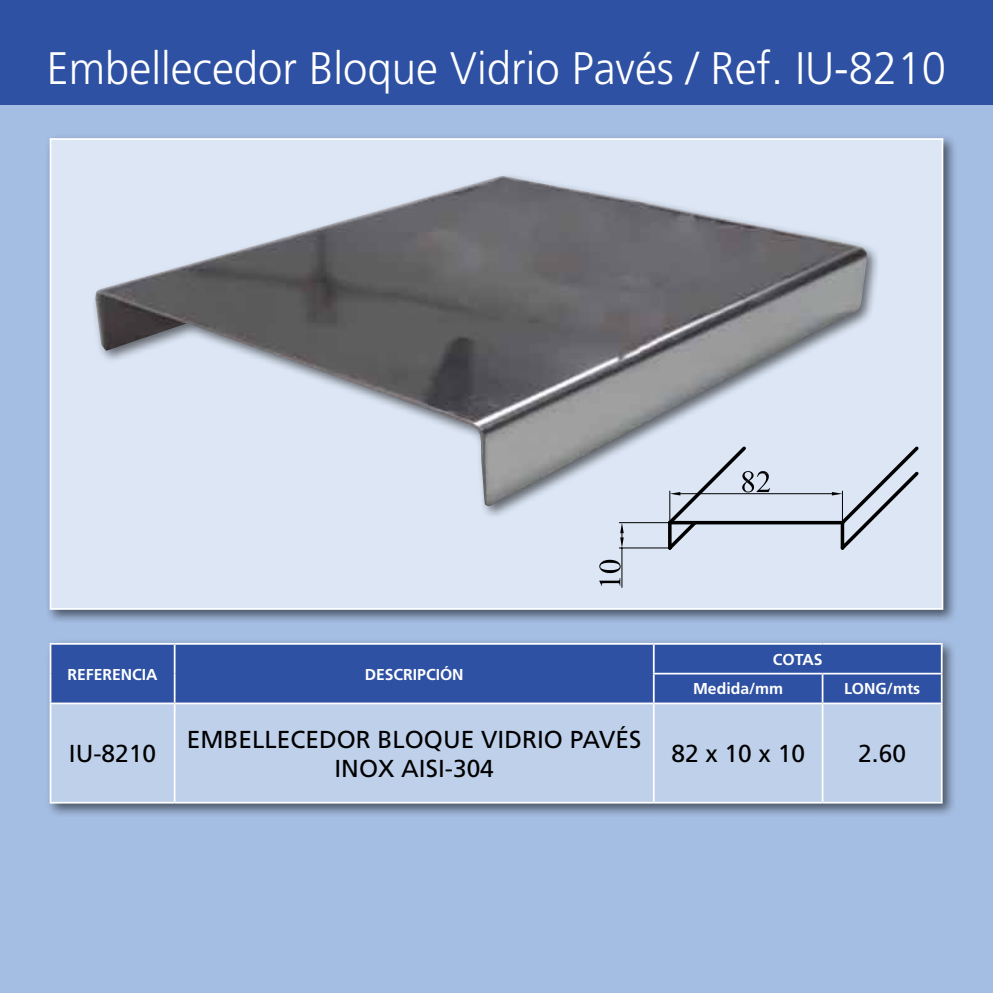
<style>
.page{position:relative;width:993px;height:993px;background:#fff}
.page>*{position:absolute;margin:0;border:0;box-sizing:border-box;transform-origin:0 0}
.t1{font:300 45.5px "Frutiger";color:#fff;scale:.96 1}
.t2{font:24.5px/29.4px "Frutiger";color:#000;text-align:center}
.t3{font:700 15.75px/29.8px "Frutiger";color:#fff}
</style>
<div class="page">
<div style="left:0;top:104px;width:992px;height:888px;background:#a4bde2"></div>
<div style="left:0;top:0;width:992px;height:104px;background:#2e51a3"></div>
<div style="left:45px;top:133px;width:912px;height:490px;background:#000;opacity:.55"></div>
<div style="left:50px;top:139px;width:892px;height:469px;background:#dce6f5"></div>
<img style="left:95px;top:176px;width:771px;height:330px">
<hr style="left:619px;top:522px;width:49px;height:1px;background:#000">
<hr style="left:619px;top:547px;width:49px;height:1px;background:#000">
<hr style="left:621px;top:547px;width:1px;height:40px;background:#000">
<svg style="left:620px;top:522px;width:3px;height:25px"></svg>
<svg style="left:599px;top:559px;width:21px;height:27px"></svg>
<svg style="left:664px;top:443px;width:255px;height:107px"></svg>
<svg style="left:669px;top:520px;width:173px;height:4px"></svg>
<div style="left:45px;top:638px;width:911px;height:179px;background:#000;opacity:.55"></div>
<div style="left:51px;top:644px;width:889px;height:58px;background:#2e51a3"></div>
<div style="left:654px;top:674px;width:286px;height:28px;background:#2e51a3"></div>
<div style="left:51px;top:704px;width:889px;height:97px;background:#bfd0eb"></div>
<hr style="left:50px;top:642px;width:124px;height:2px;background:#fff">
<hr style="left:174px;top:642px;width:479px;height:2px;background:#fff">
<svg style="left:50px;top:644px;width:1px;height:58px"></svg>
<svg style="left:174px;top:644px;width:1px;height:58px"></svg>
<hr style="left:653px;top:642px;width:169px;height:2px;background:#fff">
<hr style="left:652px;top:644px;width:2px;height:28px;background:#fff">
<hr style="left:822px;top:642px;width:120px;height:2px;background:#fff">
<hr style="left:940px;top:644px;width:2px;height:28px;background:#fff">
<hr style="left:652px;top:672px;width:170px;height:2px;background:#fff">
<hr style="left:652px;top:674px;width:2px;height:28px;background:#fff">
<hr style="left:822px;top:672px;width:120px;height:2px;background:#fff">
<hr style="left:821px;top:674px;width:2px;height:28px;background:#fff">
<hr style="left:940px;top:674px;width:2px;height:28px;background:#fff">
<hr style="left:50px;top:702px;width:124px;height:2px;background:#fff">
<hr style="left:50px;top:704px;width:1px;height:97px;background:#fff">
<hr style="left:174px;top:702px;width:479px;height:2px;background:#fff">
<hr style="left:174px;top:704px;width:1px;height:97px;background:#fff">
<hr style="left:653px;top:702px;width:169px;height:2px;background:#fff">
<hr style="left:652px;top:704px;width:2px;height:97px;background:#fff">
<hr style="left:822px;top:702px;width:120px;height:2px;background:#fff">
<hr style="left:821px;top:704px;width:2px;height:97px;background:#fff">
<hr style="left:940px;top:704px;width:2px;height:97px;background:#fff">
<hr style="left:50px;top:801px;width:124px;height:2px;background:#fff">
<hr style="left:174px;top:801px;width:479px;height:2px;background:#fff">
<hr style="left:653px;top:801px;width:169px;height:2px;background:#fff">
<hr style="left:822px;top:801px;width:120px;height:2px;background:#fff">
<h1 class="t1" style="left:47px;top:43px;width:937px">Embellecedor Bloque Vidrio Pavés / Ref. IU-8210</h1>
<p class="t3" style="left:67px;top:659px;width:92px">REFERENCIA</p>
<p class="t3" style="left:364px;top:659px;width:100px">DESCRIPCIÓN</p>
<p class="t2" style="left:69px;top:739px;width:89px">IU-8210</p>
<p class="t2" style="left:187px;top:724px;width:456px">EMBELLECEDOR BLOQUE VIDRIO PAVÉS<br>INOX AISI-304</p>
<p class="t3" style="left:692px;top:644px;width:131px;text-indent:80px">COTAS<br>Medida/mm</p>
<p class="t3" style="left:843px;top:674px;width:78px">LONG/mts</p>
<p class="t2" style="left:671px;top:739px;width:135px">82 x 10 x 10</p>
<p class="t2" style="left:858px;top:739px;width:49px">2.60</p>
</div>
